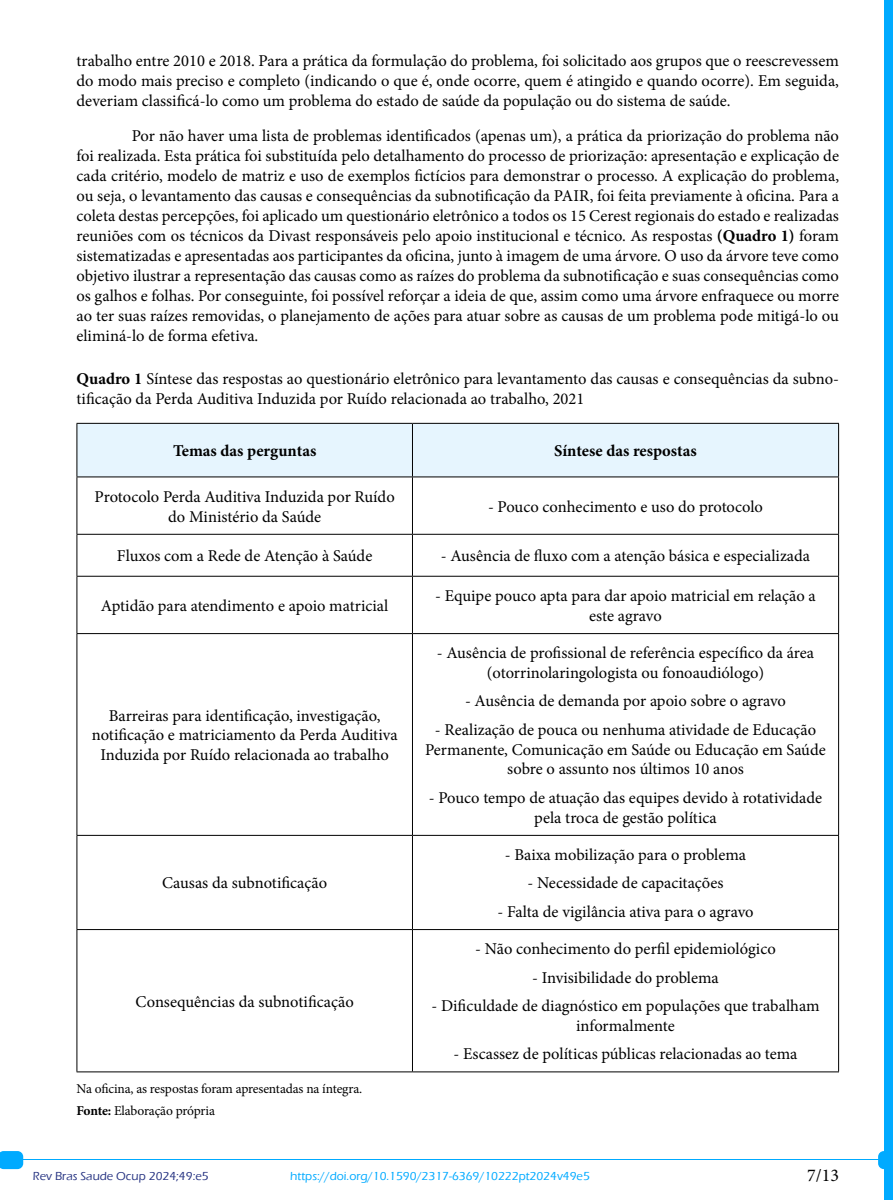
<style>
.page{position:relative;width:893px;height:1200px;background:#fff}
.page>*{position:absolute;margin:0;border:0;box-sizing:border-box;transform-origin:0 0}
.t1{font:18px "Minion Pro";color:#000}
.t2{font:16.5px/20px "Minion Pro";color:#000;text-align:center}
.t3{font:700 16.5px "Minion Pro";color:#000}
.t4{font:13.5px/22.2px "Minion Pro";letter-spacing:-.01em;color:#000}
.t5{font:500 12px "Eras ITC";color:#0af}
.t6{font:500 12px "Eras ITC";color:#283583}
.s1{font-weight:700}
</style>
<div class="page">
<div style="left:884px;top:0;width:9px;height:1199px;background:#0af"></div>
<hr style="left:18px;top:1158px;width:875px;height:1px;background:#0af">
<svg style="left:0;top:1151px;width:23px;height:17px"></svg>
<svg style="left:878px;top:1151px;width:6px;height:17px"></svg>
<div style="left:78px;top:424px;width:760px;height:52px;background:#e6f5fe"></div>
<svg style="left:78px;top:477px;width:760px;height:454px"></svg>
<hr style="left:412px;top:423px;width:1px;height:53px;background:#000">
<hr style="left:412px;top:477px;width:1px;height:56px;background:#000">
<hr style="left:77px;top:533px;width:335px;height:1px;background:#000">
<hr style="left:412px;top:533px;width:427px;height:1px;background:#000">
<hr style="left:412px;top:534px;width:1px;height:41px;background:#000">
<hr style="left:77px;top:575px;width:335px;height:1px;background:#000">
<hr style="left:412px;top:575px;width:427px;height:1px;background:#000">
<hr style="left:412px;top:576px;width:1px;height:57px;background:#000">
<hr style="left:77px;top:633px;width:335px;height:1px;background:#000">
<hr style="left:412px;top:633px;width:427px;height:1px;background:#000">
<hr style="left:412px;top:633px;width:1px;height:201px;background:#000">
<hr style="left:77px;top:834px;width:335px;height:1px;background:#000">
<hr style="left:412px;top:834px;width:427px;height:1px;background:#000">
<hr style="left:412px;top:835px;width:1px;height:93px;background:#000">
<hr style="left:77px;top:928px;width:335px;height:1px;background:#000">
<hr style="left:412px;top:928px;width:427px;height:1px;background:#000">
<hr style="left:412px;top:929px;width:1px;height:142px;background:#000">
<hr style="left:77px;top:423px;width:335px;height:1px;background:#000">
<hr style="left:77px;top:423px;width:1px;height:53px;background:#000">
<hr style="left:412px;top:423px;width:427px;height:1px;background:#000">
<hr style="left:838px;top:423px;width:1px;height:53px;background:#000">
<hr style="left:77px;top:476px;width:335px;height:1px;background:#000">
<hr style="left:77px;top:477px;width:1px;height:56px;background:#000">
<hr style="left:412px;top:476px;width:427px;height:1px;background:#000">
<hr style="left:838px;top:477px;width:1px;height:56px;background:#000">
<hr style="left:77px;top:534px;width:1px;height:41px;background:#000">
<hr style="left:838px;top:534px;width:1px;height:41px;background:#000">
<hr style="left:77px;top:576px;width:1px;height:57px;background:#000">
<hr style="left:838px;top:576px;width:1px;height:57px;background:#000">
<hr style="left:77px;top:633px;width:1px;height:201px;background:#000">
<hr style="left:838px;top:633px;width:1px;height:201px;background:#000">
<hr style="left:77px;top:835px;width:1px;height:93px;background:#000">
<hr style="left:838px;top:835px;width:1px;height:93px;background:#000">
<hr style="left:77px;top:929px;width:1px;height:142px;background:#000">
<hr style="left:838px;top:929px;width:1px;height:142px;background:#000">
<hr style="left:77px;top:1071px;width:335px;height:1px;background:#000">
<hr style="left:412px;top:1071px;width:427px;height:1px;background:#000">
<p class="t2" style="left:77px;top:51px;width:764px;text-align:justify">trabalho entre 2010 e 2018. Para a prática da formulação do problema, foi solicitado aos grupos que o reescrevessem do modo mais preciso e completo (indicando o que é, onde ocorre, quem é atingido e quando ocorre). Em seguida, deveriam classificá-lo como um problema do estado de saúde da população ou do sistema de saúde.</p>
<p class="t2" style="left:77px;top:126px;width:764px;text-align:justify;text-indent:55px">Por não haver uma lista de problemas identificados (apenas um), a prática da priorização do problema não foi realizada. Esta prática foi substituída pelo detalhamento do processo de priorização: apresentação e explicação de cada critério, modelo de matriz e uso de exemplos fictícios para demonstrar o processo. A explicação do problema, ou seja, o levantamento das causas e consequências da subnotificação da PAIR, foi feita previamente à oficina. Para a coleta destas percepções, foi aplicado um questionário eletrônico a todos os 15 Cerest regionais do estado e realizadas reuniões com os técnicos da Divast responsáveis pelo apoio institucional e técnico. As respostas <span class="s1">(Quadro 1)</span> foram sistematizadas e apresentadas aos participantes da oficina, junto à imagem de uma árvore. O uso da árvore teve como objetivo ilustrar a representação das causas como as raízes do problema da subnotificação e suas consequências como os galhos e folhas. Por conseguinte, foi possível reforçar a ideia de que, assim como uma árvore enfraquece ou morre ao ter suas raízes removidas, o planejamento de ações para atuar sobre as causas de um problema pode mitigá-lo ou eliminá-lo de forma efetiva.</p>
<p class="t2" style="left:77px;top:369px;width:764px;text-align:left"><span class="s1">Quadro 1</span> Síntese das respostas ao questionário eletrônico para levantamento das causas e consequências da subno&shy;tificação da Perda Auditiva Induzida por Ruído relacionada ao trabalho, 2021</p>
<p class="t3" style="left:173px;top:439px;width:145px">Temas das perguntas</p>
<p class="t3" style="left:554px;top:439px;width:144px">Síntese das respostas</p>
<p class="t2" style="left:95px;top:486px;width:302px">Protocolo Perda Auditiva Induzida por Ruído do Ministério da Saúde</p>
<p class="t2" style="left:488px;top:496px;width:276px">- Pouco conhecimento e uso do protocolo</p>
<p class="t2" style="left:117px;top:546px;width:257px">Fluxos com a Rede de Atenção à Saúde</p>
<p class="t2" style="left:441px;top:546px;width:371px">- Ausência de fluxo com a atenção básica e especializada</p>
<p class="t2" style="left:101px;top:595px;width:289px">Aptidão para atendimento e apoio matricial</p>
<p class="t2" style="left:435px;top:585px;width:382px">- Equipe pouco apta para dar apoio matricial em relação a este agravo</p>
<p class="t2" style="left:92px;top:705px;width:307px">Barreiras para identificação, investigação, notificação e matriciamento da Perda Auditiva<br>Induzida por Ruído relacionada ao trabalho</p>
<p class="t2" style="left:162px;top:873px;width:166px">Causas da subnotificação</p>
<p class="t2" style="left:136px;top:991px;width:220px">Consequências da subnotificação</p>
<p class="t4" style="left:77px;top:1077px;width:287px">Na oficina, as respostas foram apresentadas na íntegra.<br><span class="s1">Fonte:</span> Elaboração própria</p>
<p class="t2" style="left:437px;top:643px;width:379px">- Ausência de profissional de referência específico da área (otorrinolaringologista ou fonoaudiólogo)</p>
<p class="t2" style="left:465px;top:691px;width:323px">- Ausência de demanda por apoio sobre o agravo</p>
<p class="t2" style="left:425px;top:719px;width:402px">- Realização de pouca ou nenhuma atividade de Educação<br>Permanente, Comunicação em Saúde ou Educação em Saúde sobre o assunto nos últimos 10 anos</p>
<p class="t2" style="left:429px;top:787px;width:395px">- Pouco tempo de atuação das equipes devido à rotatividade pela troca de gestão política</p>
<p class="t2" style="left:505px;top:844px;width:243px">- Baixa mobilização para o problema</p>
<p class="t2" style="left:527px;top:873px;width:198px">- Necessidade de capacitações</p>
<p class="t2" style="left:497px;top:901px;width:258px">- Falta de vigilância ativa para o agravo</p>
<p class="t2" style="left:475px;top:938px;width:302px">- Não conhecimento do perfil epidemiológico</p>
<p class="t2" style="left:532px;top:967px;width:188px">- Invisibilidade do problema</p>
<p class="t2" style="left:431px;top:995px;width:390px">- Dificuldade de diagnóstico em populações que trabalham informalmente</p>
<p class="t2" style="left:454px;top:1043px;width:345px">- Escassez de políticas públicas relacionadas ao tema</p>
<p class="t6" style="left:33px;top:1168px;width:177px">Rev Bras Saude Ocup 2024;49:e5</p>
<p class="t5" style="left:290px;top:1168px;width:301px">https://doi.org/10.1590/2317-6369/10222pt2024v49e5</p>
<p class="t1" style="left:807px;top:1162px;width:33px">7/13</p>
</div>
